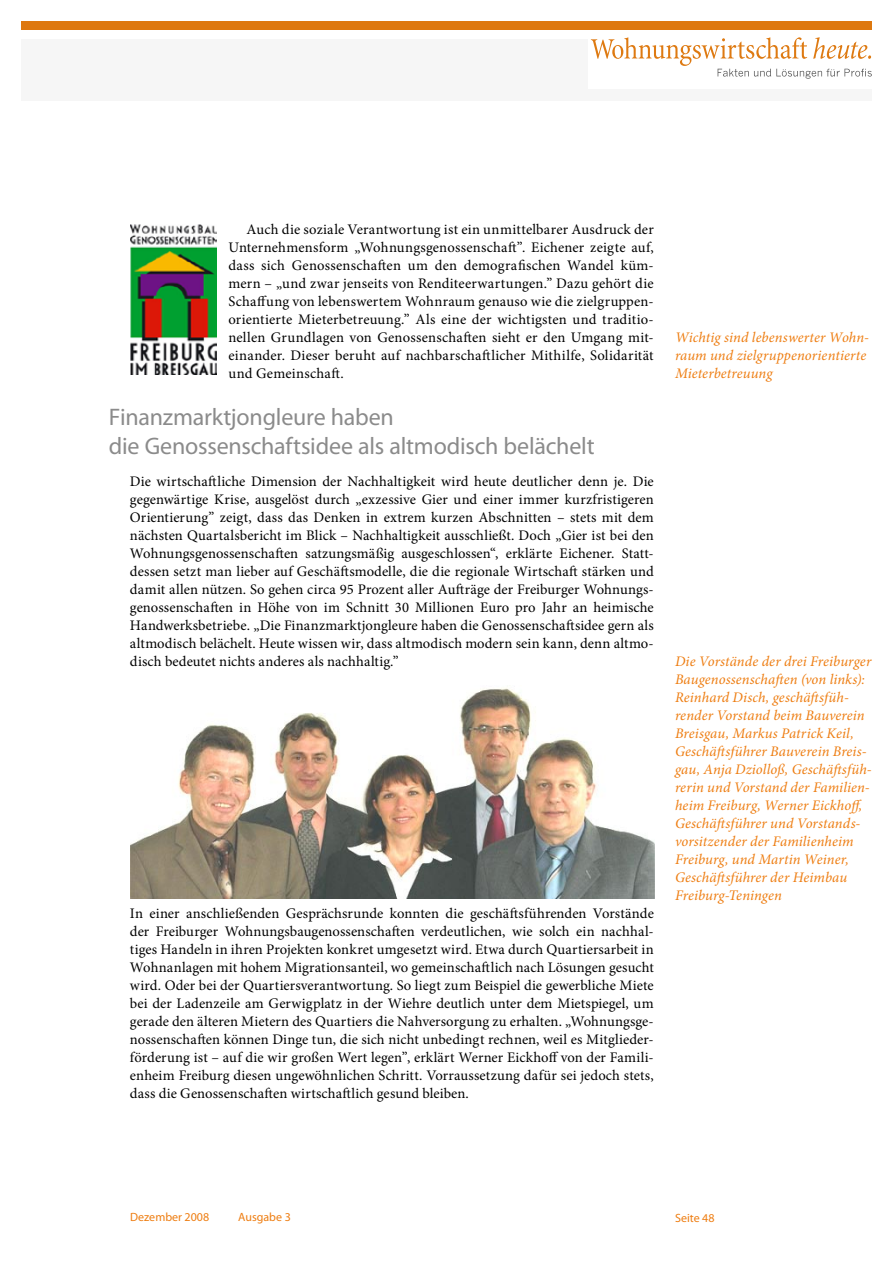
<style>
.page{position:relative;width:893px;height:1263px;background:#fff}
.page>*{position:absolute;margin:0;border:0;box-sizing:border-box;transform-origin:0 0}
.t1{font:24px/28.8px "Myriad Pro";letter-spacing:-.01em;color:#8b8b8b}
.t2{font:14.7px/18px "Minion Pro";letter-spacing:.01em;color:#000;text-align:justify}
.t3{font:italic 14.7px/18px "Minion Pro";letter-spacing:.005em;color:#ee7d11}
.t4{font:12px "Myriad Pro";color:#ee7d11}
</style>
<div class="page">
<div style="left:21px;top:39px;width:851px;height:62px;background:#f6f6f6"></div>
<div style="left:21px;top:21px;width:851px;height:9px;background:#de780f"></div>
<div style="left:588px;top:34px;width:296px;height:55px;background:#fff"></div>
<svg style="left:591px;top:37px;width:281px;height:42px"></svg>
<img style="left:130px;top:225px;width:86px;height:150px">
<img style="left:130px;top:688px;width:524px;height:211px">
<p class="t2" style="left:228px;top:220px;width:427px;text-indent:18px">Auch die soziale Verantwortung ist ein unmittelbarer Ausdruck der Unternehmensform „Wohnungsgenossenschaft”. Eichener zeigte auf, dass sich Genossenschaften um den demografischen Wandel küm&shy;mern – „und zwar jenseits von Renditeerwartungen.” Dazu gehört die Schaffung von lebenswertem Wohnraum genauso wie die zielgruppen&shy;orientierte Mieterbetreuung.” Als eine der wichtigsten und traditio&shy;nellen Grundlagen von Genossenschaften sieht er den Umgang mit&shy;einander. Dieser beruht auf nachbarschaftlicher Mithilfe, Solidarität und Gemeinschaft.</p>
<h1 class="t1" style="left:109px;top:402px;width:487px">Finanzmarktjongleure haben<br>die Genossenschaftsidee als altmodisch belächelt</h1>
<p class="t2" style="left:130px;top:472px;width:525px">Die wirtschaftliche Dimension der Nachhaltigkeit wird heute deutlicher denn je. Die gegenwärtige Krise, ausgelöst durch „exzessive Gier und einer immer kurzfristigeren Orientierung” zeigt, dass das Denken in extrem kurzen Abschnitten – stets mit dem nächsten Quartalsbericht im Blick – Nachhaltigkeit ausschließt. Doch „Gier ist bei den Wohnungsgenossenschaften satzungsmäßig ausgeschlossen“, erklärte Eichener. Statt&shy;dessen setzt man lieber auf Geschäftsmodelle, die die regionale Wirtschaft stärken und damit allen nützen. So gehen circa 95 Prozent aller Aufträge der Freiburger Wohnungs&shy;genossenschaften in Höhe von im Schnitt 30 Millionen Euro pro Jahr an heimische Handwerksbetriebe. „Die Finanzmarktjongleure haben die Genossenschaftsidee gern als altmodisch belächelt. Heute wissen wir, dass altmodisch modern sein kann, denn altmo&shy;disch bedeutet nichts anderes als nachhaltig.”</p>
<p class="t2" style="left:130px;top:904px;width:525px">In einer anschließenden Gesprächsrunde konnten die geschäftsführenden Vorstände der Freiburger Wohnungsbaugenossenschaften verdeutlichen, wie solch ein nachhal&shy;tiges Handeln in ihren Projekten konkret umgesetzt wird. Etwa durch Quartiersarbeit in Wohnanlagen mit hohem Migrationsanteil, wo gemeinschaftlich nach Lösungen gesucht wird. Oder bei der Quartiersverantwortung. So liegt zum Beispiel die gewerbliche Miete bei der Ladenzeile am Gerwigplatz in der Wiehre deutlich unter dem Mietspiegel, um gerade den älteren Mietern des Quartiers die Nahversorgung zu erhalten. „Wohnungsge&shy;nossenschaften können Dinge tun, die sich nicht unbedingt rechnen, weil es Mitglieder&shy;förderung ist – auf die wir großen Wert legen”, erklärt Werner Eickhoff von der Famili&shy;enheim Freiburg diesen ungewöhnlichen Schritt. Vorraussetzung dafür sei jedoch stets, dass die Genossenschaften wirtschaftlich gesund bleiben.</p>
<p class="t3" style="left:675px;top:328px;width:196px">Wichtig sind lebenswerter Wohn&shy;raum und zielgruppenorientierte<br>Mieterbetreuung</p>
<p class="t3" style="left:675px;top:652px;width:198px">Die Vorstände der drei Freiburger<br>Baugenossenschaften (von links):<br>Reinhard Disch, geschäftsfüh&shy;render Vorstand beim Bauverein<br>Breisgau, Markus Patrick Keil,<br>Geschäftsführer Bauverein Breis&shy;gau, Anja Dziolloß, Geschäftsfüh&shy;rerin und Vorstand der Familien&shy;heim Freiburg, Werner Eickhoff,<br>Geschäftsführer und Vorstands&shy;vorsitzender der Familienheim<br>Freiburg, und Martin Weiner,<br>Geschäftsführer der Heimbau<br>Freiburg-Teningen</p>
<p class="t4" style="left:130px;top:1209px;width:81px">Dezember 2008</p>
<p class="t4" style="left:238px;top:1209px;width:54px">Ausgabe 3</p>
<p class="t4" style="left:675px;top:1210px;width:41px">Seite 48</p>
</div>
